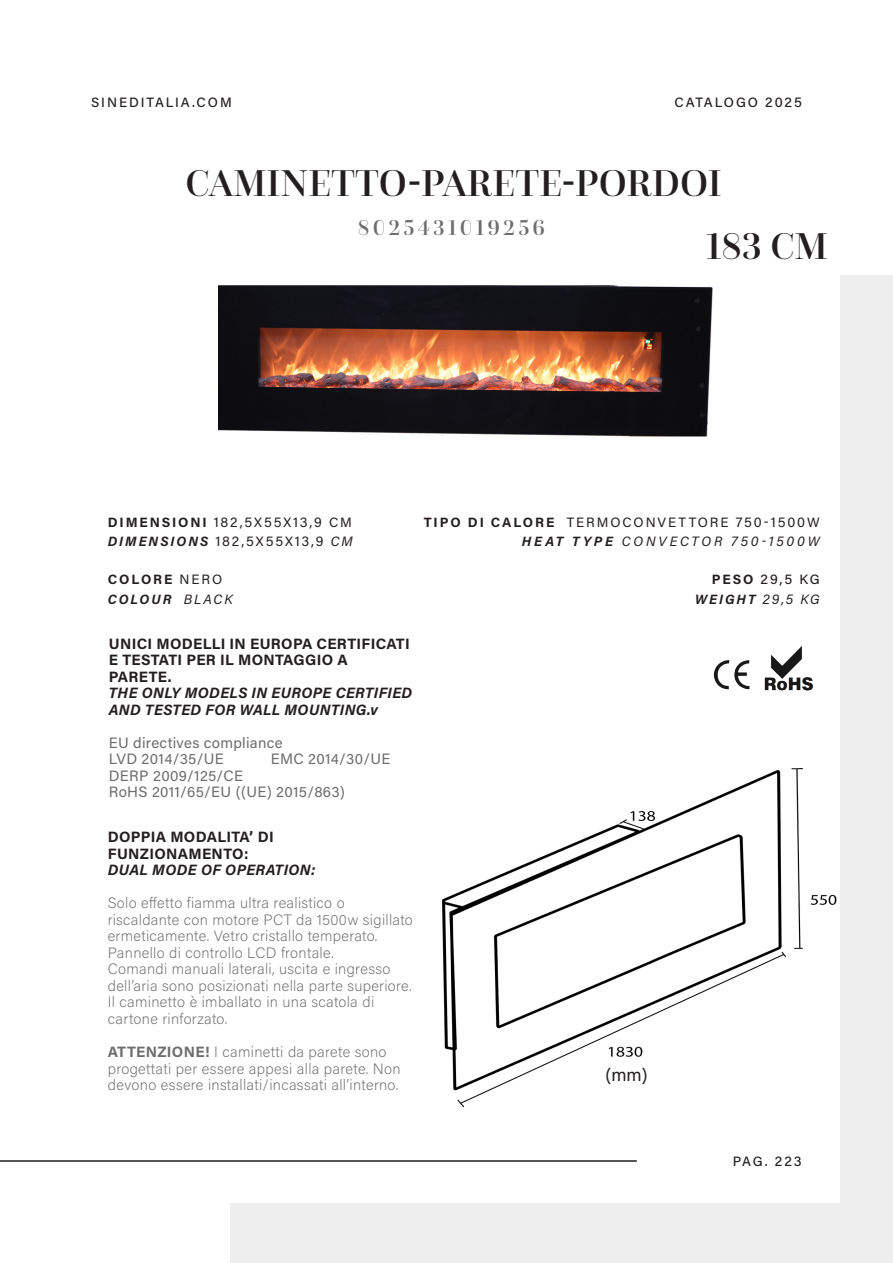
<style>
.page{position:relative;width:893px;height:1263px;background:#fff}
.page>*{position:absolute;margin:0;border:0;box-sizing:border-box;transform-origin:0 0}
.Heading_15_pt___All_Caps{font:500 39px "Questa Grande";color:#231f20}
.Subheading_9_pt___All_Caps{font:500 22.5px "Questa Grande";letter-spacing:.14em;color:#6c6d6d}
.t1{font:18px "Acumin Pro";color:#231f20}
.Body_10_pt{font:200 15px/16.5px "Acumin Pro";letter-spacing:.02em;color:#6c6d6d}
.Body_10_pt-2{font:700 15px/16.5px "Acumin Pro";letter-spacing:.02em;color:#231f20}
.Body_10_pt-3{font:15px "Acumin Pro";letter-spacing:.02em;color:#6c6d6d}
.Body_10_pt-4{font:italic 700 15px/16.5px "Acumin Pro";letter-spacing:.025em;color:#231f20}
.Subheading_9_pt___All_Caps-2{font:13.5px "Acumin Pro";letter-spacing:.14em;color:#231f20}
.Subheading_9_pt___All_Caps-3{font:500 13.5px "Acumin Pro";letter-spacing:.14em;color:#231f20}
.Subheading_9_pt___All_Caps-4{font:italic 13.5px "Acumin Pro";letter-spacing:.2em;color:#231f20}
.Subheading_9_pt___All_Caps-5{font:italic 700 13.5px "Acumin Pro";letter-spacing:.145em;color:#231f20}
.Subheading_9_pt___All_Caps-6{font:700 13.5px "Acumin Pro";letter-spacing:.14em;color:#231f20}
.s1{font-weight:700}
.s2{font-weight:700;font-style:italic}
.s3{font-style:italic}
.s4{font-weight:400}
</style>
<div class="page">
<div style="left:231px;top:276px;width:662px;height:987px;background:#eeeeef"></div>
<div style="left:53px;top:60px;width:787px;height:1143px;background:#fff"></div>
<img style="left:218px;top:285px;width:495px;height:152px">
<img style="left:442px;top:768px;width:395px;height:338px">
<img style="left:713px;top:646px;width:101px;height:45px">
<hr style="left:0;top:1160px;width:637px;height:2px;background:#231f20">
<p class="Subheading_9_pt___All_Caps-3" style="left:91px;top:93px;width:142px">SINEDITALIA.COM</p>
<p class="Subheading_9_pt___All_Caps-3" style="left:674px;top:93px;width:129px">CATALOGO 2025</p>
<p class="Heading_15_pt___All_Caps" style="left:185px;top:160px;width:538px">CAMINETTO-PARETE-PORDOI</p>
<p class="Subheading_9_pt___All_Caps" style="left:358px;top:214px;width:189px">8025431019256</p>
<p class="Heading_15_pt___All_Caps" style="left:706px;top:222px;width:124px">183 CM</p>
<p class="Subheading_9_pt___All_Caps-2" style="left:108px;top:512px;width:246px"><span class="s1">DIMENSIONI</span> 182,5X55X13,9 CM</p>
<p class="Subheading_9_pt___All_Caps-2" style="left:108px;top:532px;width:247px"><span class="s2">DIMENSIONS</span> 182,5X55X13,9 <span class="s3">CM</span></p>
<p class="Subheading_9_pt___All_Caps-6" style="left:108px;top:570px;width:116px">COLORE <span class="s4">NERO</span></p>
<p class="Subheading_9_pt___All_Caps-5" style="left:108px;top:590px;width:126px">COLOUR <span class="s4">BLACK</span></p>
<p class="Subheading_9_pt___All_Caps-2" style="left:424px;top:512px;width:397px"><span class="s1">TIPO DI CALORE</span> TERMOCONVETTORE 750-1500W</p>
<p class="Subheading_9_pt___All_Caps-4" style="left:522px;top:532px;width:299px"><span class="s1">HEAT TYPE</span> CONVECTOR 750-1500W</p>
<p class="Subheading_9_pt___All_Caps-3" style="left:712px;top:570px;width:109px"><span class="s1">PESO</span> 29,5 KG</p>
<p class="Subheading_9_pt___All_Caps-5" style="left:695px;top:590px;width:126px">WEIGHT <span class="s4">29,5 KG</span></p>
<p class="Body_10_pt-2" style="left:109px;top:635px;width:302px">UNICI MODELLI IN EUROPA CERTIFICATI<br>E TESTATI PER IL MONTAGGIO A<br>PARETE.</p>
<p class="Body_10_pt-4" style="left:109px;top:684px;width:305px">THE ONLY MODELS IN EUROPE CERTIFIED<br>AND TESTED FOR WALL MOUNTING.v</p>
<p class="Body_10_pt-3" style="left:109px;top:732px;width:175px">EU directives compliance</p>
<p class="Body_10_pt-3" style="left:109px;top:749px;width:116px">LVD 2014/35/UE</p>
<p class="Body_10_pt-3" style="left:271px;top:749px;width:121px">EMC 2014/30/UE</p>
<p class="Body_10_pt-3" style="left:109px;top:765px;width:136px">DERP 2009/125/CE</p>
<p class="Body_10_pt-3" style="left:109px;top:782px;width:237px">RoHS 2011/65/EU ((UE) 2015/863)</p>
<p class="Body_10_pt-2" style="left:108px;top:828px;width:167px">DOPPIA MODALITA’ DI<br>FUNZIONAMENTO:</p>
<p class="Body_10_pt-4" style="left:108px;top:861px;width:209px">DUAL MODE OF OPERATION:</p>
<p class="Body_10_pt" style="left:108px;top:894px;width:307px">Solo effetto fiamma ultra realistico o riscaldante con motore PCT da 1500w sigillato ermeticamente. Vetro cristallo temperato.</p>
<p class="Body_10_pt" style="left:108px;top:944px;width:227px">Pannello di controllo LCD frontale.</p>
<p class="Body_10_pt" style="left:108px;top:960px;width:305px">Comandi manuali laterali, uscita e ingresso dell’aria sono posizionati nella parte superiore.</p>
<p class="Body_10_pt" style="left:108px;top:993px;width:268px">Il caminetto è imballato in una scatola di cartone rinforzato.</p>
<p class="Body_10_pt" style="left:108px;top:1043px;width:294px"><span class="s1">ATTENZIONE!</span> I caminetti da parete sono progettati per essere appesi alla parete. Non devono essere installati/incassati all’interno.</p>
<p class="t1" style="left:606px;top:1062px;width:43px">(mm)</p>
<p class="Subheading_9_pt___All_Caps-3" style="left:733px;top:1152px;width:71px">PAG. 223</p>
</div>
